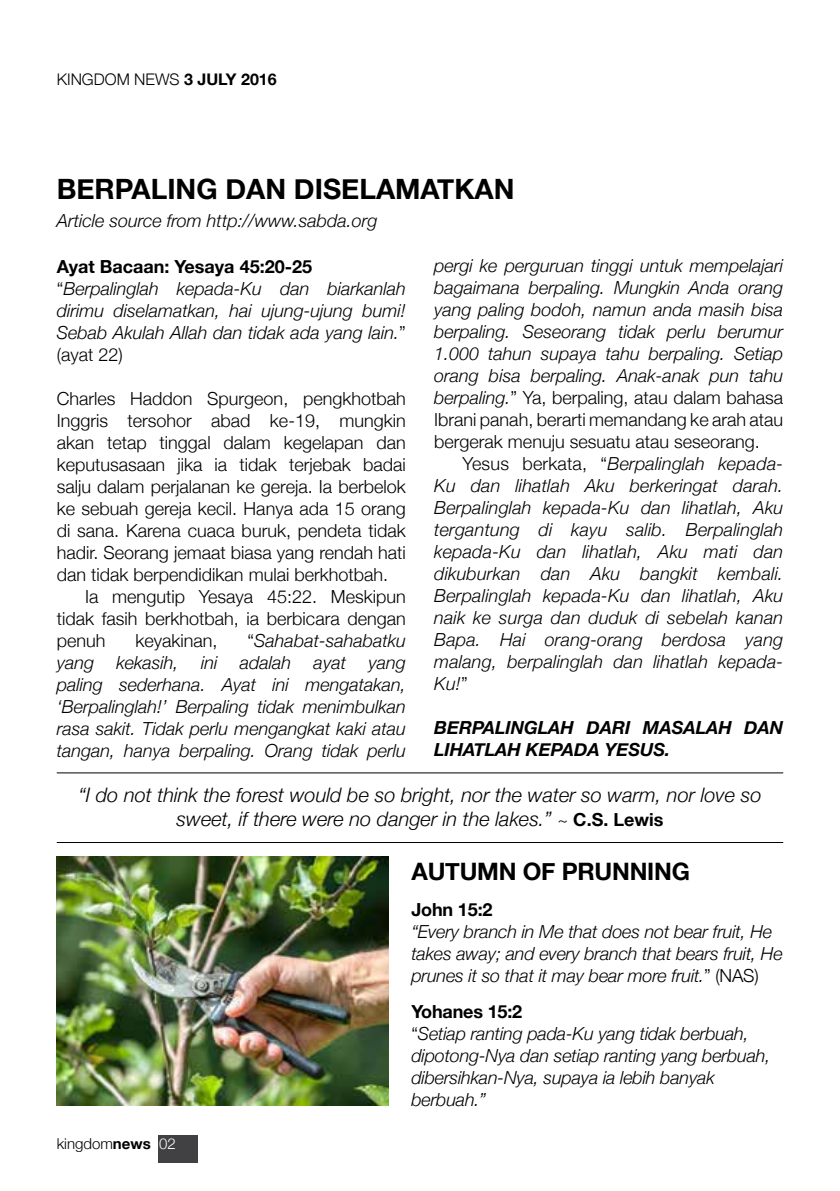
<style>
.page{position:relative;width:840px;height:1191px;background:#fff}
.page>*{position:absolute;margin:0;border:0;box-sizing:border-box;transform-origin:0 0}
.t1{font:700 28px "Helvetica Neue";color:#000}
.t2{font:700 24px "Helvetica Neue";letter-spacing:-.01em;color:#000}
.t3{font:italic 300 20px/24px "Helvetica Neue";color:#000;text-align:center}
.t4{font:italic 300 18px/22px "Helvetica Neue";color:#000}
.t5{font:300 18px "Helvetica Neue";color:#000}
.t6{font:italic 700 18px/22px "Helvetica Neue";color:#000}
.t7{font:700 18px "Helvetica Neue";letter-spacing:-.01em;color:#000}
.t8{font:300 16px "Helvetica Neue";color:#000}
.t9{font:300 15px "Helvetica Neue";color:#000}
.s1{font-weight:700}
.s2{font-weight:700;font-style:normal}
.s3{font-style:normal}
.s4{font-style:normal;font-size:18px}
.s5{font-weight:700;font-style:normal;font-size:18px}
.s6{color:#fff}
</style>
<div class="page">
<div style="left:158px;top:1135px;width:39px;height:27px;background:#414042"></div>
<img style="left:57px;top:856px;width:331px;height:250px">
<hr style="left:57px;top:842px;width:725px;height:1px;background:#000">
<hr style="left:57px;top:772px;width:725px;height:1px;background:#000">
<p class="t8" style="left:57px;top:66px;width:221px">Kingdom News <span class="s1">3 JULY 2016</span></p>
<h1 class="t1" style="left:57px;top:167px;width:459px">Berpaling dan Diselamatkan</h1>
<p class="t4" style="left:57px;top:208px;width:322px">Article source from http://www.sabda.org</p>
<p class="t4" style="left:57px;top:254px;width:350px"><span class="s2">Ayat Bacaan: Yesaya 45:20-25 </span><span class="s3">“</span>Berpalinglah kepada-Ku dan biarkanlah dirimu diselamatkan, hai ujung-ujung bumi!<br>Sebab Akulah Allah dan tidak ada yang lain.<span class="s3">” (ayat 22)</span></p>
<p class="t5" style="left:57px;top:384px;width:350px">Charles Haddon Spurgeon, pengkhotbah</p>
<p class="t5" style="left:57px;top:406px;width:350px">Inggris tersohor abad ke-19, mungkin</p>
<p class="t5" style="left:57px;top:428px;width:350px">akan tetap tinggal dalam kegelapan dan</p>
<p class="t5" style="left:57px;top:450px;width:350px">keputusasaan jika ia tidak terjebak badai</p>
<p class="t5" style="left:57px;top:472px;width:350px">salju dalam perjalanan ke gereja. Ia berbelok</p>
<p class="t5" style="left:57px;top:494px;width:350px">ke sebuah gereja kecil. Hanya ada 15 orang</p>
<p class="t5" style="left:57px;top:516px;width:350px">di sana. Karena cuaca buruk, pendeta tidak</p>
<p class="t5" style="left:57px;top:538px;width:350px">hadir. Seorang jemaat biasa yang rendah hati</p>
<p class="t5" style="left:57px;top:560px;width:333px">dan tidak berpendidikan mulai berkhotbah.</p>
<p class="t5" style="left:85px;top:582px;width:322px">Ia mengutip Yesaya 45:22. Meskipun</p>
<p class="t5" style="left:57px;top:604px;width:350px">tidak fasih berkhotbah, ia berbicara dengan</p>
<p class="t5" style="left:57px;top:626px;width:50px">penuh</p>
<p class="t5" style="left:135px;top:626px;width:84px">keyakinan,</p>
<p class="t4" style="left:434px;top:254px;width:350px;text-align:justify">pergi ke perguruan tinggi untuk mempelajari bagaimana berpaling. Mungkin Anda orang yang paling bodoh, namun anda masih bisa berpaling. Seseorang tidak perlu berumur 1.000 tahun supaya tahu berpaling. Setiap orang bisa berpaling. Anak-anak pun tahu berpaling.<span class="s3">” Ya, berpaling, atau dalam bahasa Ibrani panah, berarti memandang ke arah atau bergerak menuju sesuatu atau seseorang.</span></p>
<p class="t4" style="left:434px;top:452px;width:350px;text-align:justify;text-indent:28px"><span class="s3">Yesus berkata, “</span>Berpalinglah kepada-Ku dan lihatlah Aku berkeringat darah.<br>Berpalinglah kepada-Ku dan lihatlah, Aku tergantung di kayu salib. Berpalinglah kepada-Ku dan lihatlah, Aku mati dan dikuburkan dan Aku bangkit kembali.<br>Berpalinglah kepada-Ku dan lihatlah, Aku naik ke surga dan duduk di sebelah kanan Bapa. Hai orang-orang berdosa yang malang, berpalinglah dan lihatlah kepada-Ku!<span class="s3">”</span></p>
<p class="t6" style="left:434px;top:717px;width:350px">BERPALINGLAH DARI MASALAH DAN<br>LIHATLAH KEPADA YESUS.</p>
<p class="t4" style="left:57px;top:628px;width:350px;text-align:justify;text-indent:191px"><span class="s3">“</span>Sahabat-sahabatku yang kekasih, ini adalah ayat yang paling sederhana. Ayat ini mengatakan, ‘Berpalinglah!’ Berpaling tidak menimbulkan rasa sakit. Tidak perlu mengangkat kaki atau tangan, hanya berpaling. Orang tidak perlu</p>
<p class="t3" style="left:78px;top:781px;width:684px">“I do not think the forest would be so bright, nor the water so warm, nor love so sweet, if there were no danger in the lakes.” <span class="s4">~</span> <span class="s5">C.S. Lewis</span></p>
<p class="t9" style="left:57px;top:1131px;width:120px">kingdom<span class="s1">news</span> <span class="s6">02</span></p>
<h2 class="t2" style="left:411px;top:852px;width:217px">AUTUMN OF PRUNNING</h2>
<p class="t7" style="left:411px;top:895px;width:82px">John 15:2</p>
<p class="t4" style="left:411px;top:919px;width:372px">“Every branch in Me that does not bear fruit, He takes away; and every branch that bears fruit, He prunes it so that it may bear more fruit.<span class="s3">” (NAS)</span></p>
<p class="t4" style="left:411px;top:999px;width:360px"><span class="s2">Yohanes 15:2<br></span><span class="s3">“</span>Setiap ranting pada-Ku yang tidak berbuah, dipotong-Nya dan setiap ranting yang berbuah, dibersihkan-Nya, supaya ia lebih banyak berbuah.”</p>
</div>
